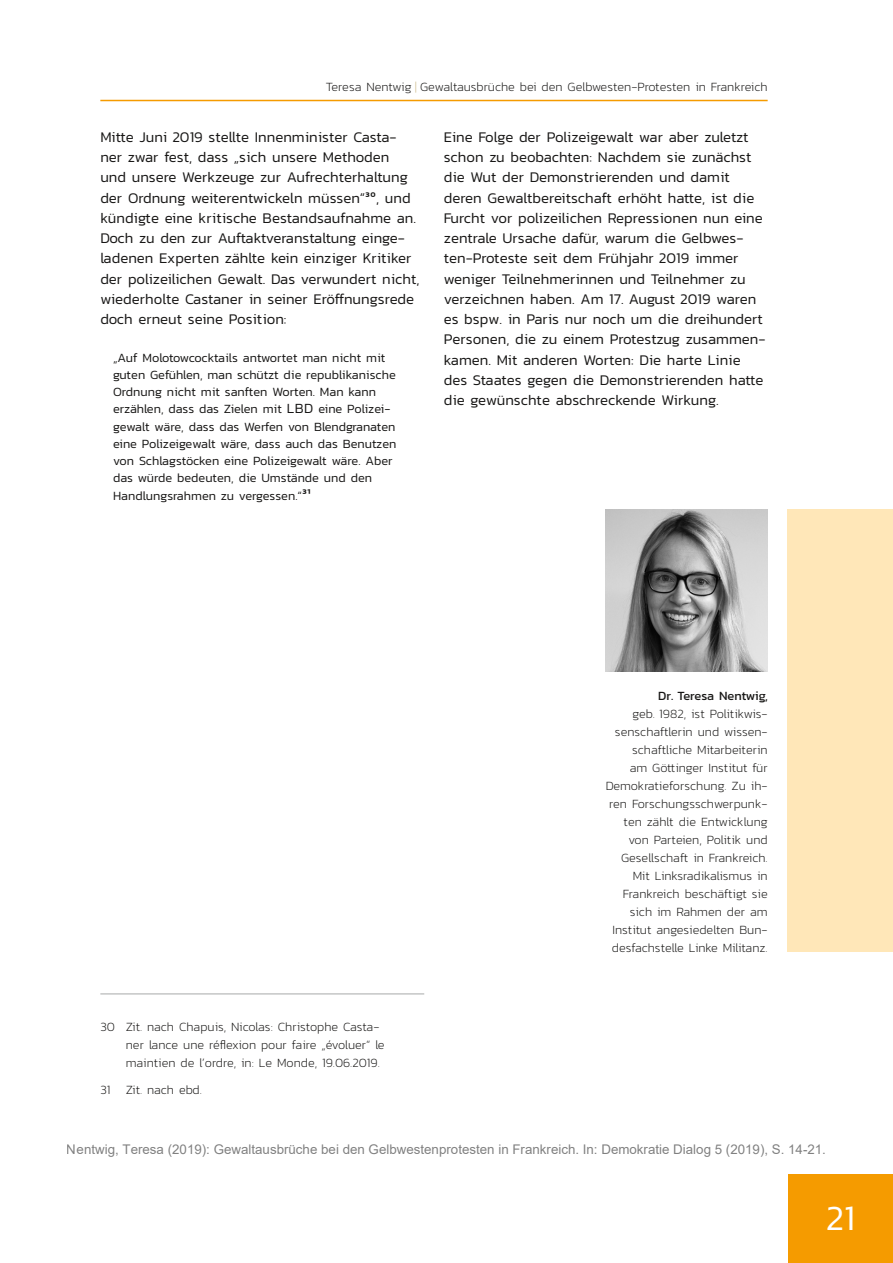
<style>
.page{position:relative;width:893px;height:1263px;background:#fff}
.page>*{position:absolute;margin:0;border:0;box-sizing:border-box;transform-origin:0 0}
.t1{font:300 36px "Kanit";color:#fff}
.fodex_Abs{font:300 15px/20.2px "Kanit";color:#181716}
.t2{font:13.35px "Arial";color:rgb(0 0 0/.5)}
.autor_descr_rand-lin{font:200 12.75px/18px "Kanit";color:#181716;text-align:right}
.fodex_langzitat{font:300 12.75px/17.2px "Kanit";color:#181716}
.fodex_FN{font:200 12.75px/18px "Kanit";color:#181716}
.s1{color:#d0be93}
.s2{font-weight:400;font-size:16.5px}
.s3{font-size:14.25px}
.s4{font-weight:400}
</style>
<div class="page">
<div style="left:788px;top:1175px;width:105px;height:88px;background:#f59b00"></div>
<hr style="left:100px;top:100px;width:668px;height:1px;background:#f59b00">
<hr style="left:100px;top:993px;width:324px;height:2px;background:#c5c6c6">
<div style="left:788px;top:509px;width:105px;height:443px;background:#ffe7b8"></div>
<img style="left:606px;top:509px;width:162px;height:162px">
<p class="autor_descr_rand-lin" style="left:326px;top:77px;width:443px">Teresa Nentwig <span class="s1">|</span> Gewaltausbrüche bei den Gelbwesten-Protesten in Frankreich</p>
<p class="fodex_Abs" style="left:100px;top:126px;width:321px">Mitte Juni 2019 stellte Innenminister Casta&shy;ner zwar fest, dass „sich unsere Methoden<br>und unsere Werkzeuge zur Aufrechterhaltung der Ordnung weiterentwickeln müssen“<span class="s2">30</span>, und kündigte eine kritische Bestandsaufnahme an.<br>Doch zu den zur Auftaktveranstaltung einge&shy;ladenen Experten zählte kein einziger Kritiker der polizeilichen Gewalt. Das verwundert nicht, wiederholte Castaner in seiner Eröffnungsrede doch erneut seine Position:</p>
<p class="fodex_langzitat" style="left:113px;top:348px;width:285px">„Auf Molotowcocktails antwortet man nicht mit guten Gefühlen, man schützt die republikanische Ordnung nicht mit sanften Worten. Man kann erzählen, dass das Zielen mit <span class="s3">LBD</span> eine Polizei&shy;gewalt wäre, dass das Werfen von Blendgranaten eine Polizeigewalt wäre, dass auch das Benutzen von Schlagstöcken eine Polizeigewalt wäre. Aber das würde bedeuten, die Umstände und den Handlungsrahmen zu vergessen.“<span class="s2">31</span></p>
<p class="fodex_Abs" style="left:444px;top:126px;width:323px">Eine Folge der Polizeigewalt war aber zuletzt schon zu beobachten: Nachdem sie zunächst die Wut der Demonstrierenden und damit deren Gewaltbereitschaft erhöht hatte, ist die Furcht vor polizeilichen Repressionen nun eine zentrale Ursache dafür, warum die Gelbwes&shy;ten-Proteste seit dem Frühjahr 2019 immer weniger Teilnehmerinnen und Teilnehmer zu verzeichnen haben. Am 17. August 2019 waren es bspw. in Paris nur noch um die dreihundert Personen, die zu einem Protestzug zusammen&shy;kamen. Mit anderen Worten: Die harte Linie des Staates gegen die Demonstrierenden hatte die gewünschte abschreckende Wirkung.</p>
<p class="fodex_FN" style="left:126px;top:1017px;width:260px;text-indent:-25px">30 Zit. nach Chapuis, Nicolas: Christophe Casta&shy;ner lance une réflexion pour faire „évoluer“ le maintien de l’ordre, in: Le Monde, 19.06.2019.</p>
<p class="fodex_FN" style="left:100px;top:1080px;width:103px">31 Zit. nach ebd.</p>
<p class="autor_descr_rand-lin" style="left:606px;top:686px;width:163px"><span class="s4">Dr. Teresa Nentwig,<br></span>geb. 1982, ist Politikwis&shy;senschaftlerin und wissen&shy;schaftliche Mitarbeiterin<br>am Göttinger Institut für<br>Demokratieforschung. Zu ih&shy;ren Forschungsschwerpunk&shy;ten zählt die Entwicklung von Parteien, Politik und<br>Gesellschaft in Frankreich.<br>Mit Linksradikalismus in<br>Frankreich beschäftigt sie sich im Rahmen der am<br>Institut angesiedelten Bun&shy;desfachstelle Linke Militanz.</p>
<p class="t2" style="left:67px;top:1140px;width:760px">Nentwig, Teresa (2019): Gewaltausbrüche bei den Gelbwestenprotesten in Frankreich. In: Demokratie Dialog 5 (2019), S. 14-21.</p>
<h1 class="t1" style="left:826px;top:1193px;width:31px">21</h1>
</div>
